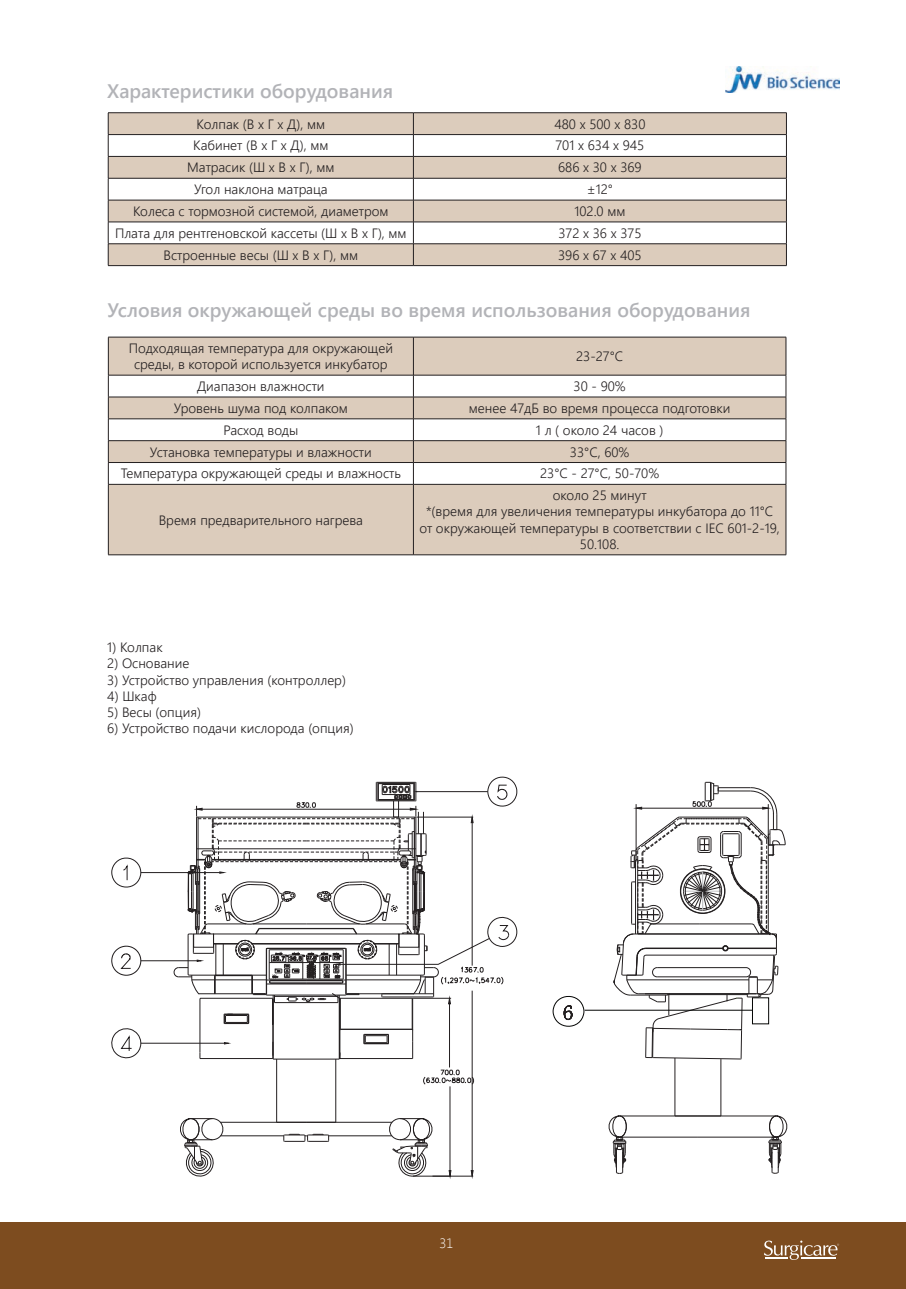
<style>
.page{position:relative;width:906px;height:1289px;background:#fff}
.page>*{position:absolute;margin:0;border:0;box-sizing:border-box;transform-origin:0 0}
.t1{font:600 19.5px "Segoe UI";color:#b2b3b7}
.t2{font:300 13.5px/16.2px "Segoe UI";color:#231f20;text-align:center}
.t3{font:300 13.5px "Segoe UI";color:#fff}
</style>
<div class="page">
<div style="left:0;top:1222px;width:906px;height:66px;background:#7d4c1f"></div>
<svg style="left:764px;top:1240px;width:75px;height:19px"></svg>
<img style="left:725px;top:67px;width:114px;height:25px">
<div style="left:109px;top:485px;width:676px;height:69px;background:#dcccbc"></div>
<svg style="left:108px;top:338px;width:678px;height:146px"></svg>
<hr style="left:108px;top:484px;width:305px;height:1px;background:#231f20">
<hr style="left:108px;top:484px;width:1px;height:70px;background:#231f20">
<hr style="left:413px;top:484px;width:373px;height:1px;background:#231f20">
<hr style="left:413px;top:484px;width:1px;height:70px;background:#231f20">
<hr style="left:785px;top:484px;width:1px;height:70px;background:#231f20">
<hr style="left:108px;top:554px;width:305px;height:1px;background:#231f20">
<hr style="left:413px;top:554px;width:373px;height:1px;background:#231f20">
<hr style="left:108px;top:337px;width:305px;height:1px;background:#231f20">
<hr style="left:108px;top:337px;width:1px;height:38px;background:#231f20">
<hr style="left:108px;top:375px;width:305px;height:1px;background:#231f20">
<hr style="left:413px;top:337px;width:373px;height:1px;background:#231f20">
<hr style="left:413px;top:337px;width:1px;height:38px;background:#231f20">
<hr style="left:785px;top:337px;width:1px;height:38px;background:#231f20">
<hr style="left:413px;top:375px;width:373px;height:1px;background:#231f20">
<svg style="left:109px;top:113px;width:677px;height:152px;fill:#dcccbc"></svg>
<hr style="left:108px;top:112px;width:305px;height:1px;background:#231f20">
<hr style="left:413px;top:112px;width:373px;height:1px;background:#231f20">
<hr style="left:108px;top:134px;width:305px;height:1px;background:#231f20">
<hr style="left:413px;top:134px;width:373px;height:1px;background:#231f20">
<hr style="left:108px;top:156px;width:305px;height:1px;background:#231f20">
<hr style="left:413px;top:156px;width:373px;height:1px;background:#231f20">
<hr style="left:108px;top:178px;width:305px;height:1px;background:#231f20">
<hr style="left:413px;top:178px;width:373px;height:1px;background:#231f20">
<hr style="left:108px;top:200px;width:305px;height:1px;background:#231f20">
<hr style="left:413px;top:200px;width:373px;height:1px;background:#231f20">
<hr style="left:108px;top:222px;width:305px;height:1px;background:#231f20">
<hr style="left:413px;top:222px;width:373px;height:1px;background:#231f20">
<hr style="left:108px;top:243px;width:305px;height:1px;background:#231f20">
<svg style="left:108px;top:113px;width:1px;height:152px"></svg>
<hr style="left:413px;top:243px;width:373px;height:1px;background:#231f20">
<svg style="left:413px;top:113px;width:1px;height:152px"></svg>
<svg style="left:786px;top:113px;width:1px;height:152px"></svg>
<hr style="left:108px;top:265px;width:305px;height:1px;background:#231f20">
<hr style="left:413px;top:265px;width:373px;height:1px;background:#231f20">
<hr style="left:698px;top:1136px;width:78px;height:1px;background:#231f20">
<hr style="left:698px;top:1115px;width:78px;height:1px;background:#231f20">
<hr style="left:674px;top:1057px;width:1px;height:58px;background:#231f20">
<hr style="left:720px;top:1059px;width:1px;height:56px;background:#231f20">
<hr style="left:276px;top:1059px;width:1px;height:63px;background:#231f20">
<hr style="left:335px;top:1059px;width:1px;height:63px;background:#231f20">
<hr style="left:450px;top:1086px;width:1px;height:89px;background:#231f20">
<hr style="left:472px;top:990px;width:1px;height:185px;background:#231f20">
<hr style="left:221px;top:1135px;width:63px;height:1px;background:#231f20">
<hr style="left:220px;top:1121px;width:86px;height:1px;background:#231f20">
<hr style="left:141px;top:960px;width:56px;height:1px;background:#231f20">
<hr style="left:141px;top:872px;width:79px;height:1px;background:#231f20">
<svg style="left:224px;top:1042px;width:6px;height:2px"></svg>
<hr style="left:141px;top:1042px;width:83px;height:1px;background:#231f20">
<svg style="left:180px;top:1118px;width:46px;height:59px"></svg>
<hr style="left:329px;top:1135px;width:63px;height:1px;background:#231f20">
<hr style="left:306px;top:1121px;width:86px;height:1px;background:#231f20">
<svg style="left:283px;top:1133px;width:46px;height:9px"></svg>
<hr style="left:432px;top:1175px;width:41px;height:1px;background:#231f20">
<svg style="left:386px;top:1118px;width:49px;height:58px"></svg>
<hr style="left:619px;top:1136px;width:79px;height:1px;background:#231f20">
<hr style="left:619px;top:1115px;width:79px;height:1px;background:#231f20">
<svg style="left:608px;top:1115px;width:21px;height:58px"></svg>
<hr style="left:200px;top:999px;width:1px;height:53px;background:#231f20">
<hr style="left:200px;top:1058px;width:73px;height:1px;background:#231f20">
<svg style="left:224px;top:1013px;width:25px;height:11px"></svg>
<svg style="left:111px;top:1028px;width:30px;height:31px"></svg>
<svg style="left:111px;top:945px;width:30px;height:30px"></svg>
<svg style="left:767px;top:1115px;width:21px;height:58px"></svg>
<svg style="left:111px;top:857px;width:30px;height:31px"></svg>
<hr style="left:273px;top:995px;width:1px;height:64px;background:#231f20">
<hr style="left:339px;top:995px;width:1px;height:64px;background:#231f20">
<hr style="left:449px;top:999px;width:1px;height:68px;background:#231f20">
<hr style="left:412px;top:998px;width:1px;height:43px;background:#231f20">
<hr style="left:340px;top:998px;width:1px;height:31px;background:#231f20">
<hr style="left:340px;top:1029px;width:72px;height:1px;background:#231f20">
<svg style="left:364px;top:1034px;width:25px;height:10px"></svg>
<svg style="left:412px;top:1041px;width:1px;height:17px"></svg>
<hr style="left:273px;top:1058px;width:66px;height:1px;background:#231f20">
<svg style="left:423px;top:1069px;width:51px;height:15px"></svg>
<svg style="left:613px;top:782px;width:172px;height:277px"></svg>
<svg style="left:173px;top:776px;width:344px;height:228px"></svg>
<div style="left:752px;top:997px;width:17px;height:27px;border:1px solid #040504"></div>
<hr style="left:584px;top:1009px;width:168px;height:1px;background:#040504">
<svg style="left:552px;top:995px;width:32px;height:32px"></svg>
<h1 class="t1" style="left:107px;top:76px;width:287px">Характеристики оборудования</h1>
<p class="t2" style="left:196px;top:115px;width:130px">Колпак (В х Г х Д), мм</p>
<p class="t2" style="left:554px;top:115px;width:93px">480 х 500 х 830</p>
<p class="t2" style="left:193px;top:137px;width:137px">Кабинет (В х Г х Д), мм</p>
<p class="t2" style="left:555px;top:137px;width:90px">701 х 634 х 945</p>
<p class="t2" style="left:187px;top:159px;width:149px">Матрасик (Ш х В х Г), мм</p>
<p class="t2" style="left:558px;top:159px;width:85px">686 х 30 х 369</p>
<p class="t2" style="left:194px;top:181px;width:135px">Угол наклона матраца</p>
<p class="t2" style="left:587px;top:181px;width:28px">±12°</p>
<p class="t2" style="left:133px;top:202px;width:257px">Колеса с тормозной системой, диаметром</p>
<p class="t2" style="left:574px;top:202px;width:53px">102.0 мм</p>
<p class="t2" style="left:115px;top:224px;width:293px">Плата для рентгеновской кассеты (Ш х В х Г), мм</p>
<p class="t2" style="left:558px;top:224px;width:84px">372 х 36 х 375</p>
<p class="t2" style="left:164px;top:246px;width:196px">Встроенные весы (Ш х В х Г), мм</p>
<p class="t2" style="left:558px;top:246px;width:85px">396 х 67 х 405</p>
<h1 class="t1" style="left:107px;top:294px;width:644px">Условия окружающей среды во время использования оборудования</h1>
<p class="t2" style="left:129px;top:339px;width:266px">Подходящая температура для окружающей среды, в которой используется инкубатор</p>
<p class="t2" style="left:576px;top:347px;width:49px">23-27°С</p>
<p class="t2" style="left:197px;top:377px;width:129px">Диапазон влажности</p>
<p class="t2" style="left:573px;top:377px;width:54px">30 - 90%</p>
<p class="t2" style="left:174px;top:399px;width:176px">Уровень шума под колпаком</p>
<p class="t2" style="left:469px;top:399px;width:263px">менее 47дБ во время процесса подготовки</p>
<p class="t2" style="left:223px;top:421px;width:77px">Расход воды</p>
<p class="t2" style="left:536px;top:421px;width:129px">1 л ( около 24 часов )</p>
<p class="t2" style="left:150px;top:443px;width:223px">Установка температуры и влажности</p>
<p class="t2" style="left:570px;top:443px;width:61px">33°С, 60%</p>
<p class="t2" style="left:121px;top:465px;width:281px">Температура окружающей среды и влажность</p>
<p class="t2" style="left:540px;top:465px;width:120px">23°С - 27°С, 50-70%</p>
<p class="t2" style="left:159px;top:511px;width:206px">Время предварительного нагрева</p>
<p class="t2" style="left:419px;top:487px;width:362px">около 25 минут<br>*(время для увеличения температуры инкубатора до 11°С от окружающей температуры в соответствии с IEC 601-2-19, 50.108.</p>
<p class="t2" style="left:107px;top:639px;width:57px">1) Колпак</p>
<p class="t2" style="left:107px;top:655px;width:84px">2) Основание</p>
<p class="t2" style="left:107px;top:671px;width:240px">3) Устройство управления (контроллер)</p>
<p class="t2" style="left:107px;top:687px;width:51px">4) Шкаф</p>
<p class="t2" style="left:107px;top:703px;width:95px">5) Весы (опция)</p>
<p class="t2" style="left:107px;top:720px;width:248px">6) Устройство подачи кислорода (опция)</p>
<p class="t3" style="left:440px;top:1233px;width:15px">31</p>
</div>
